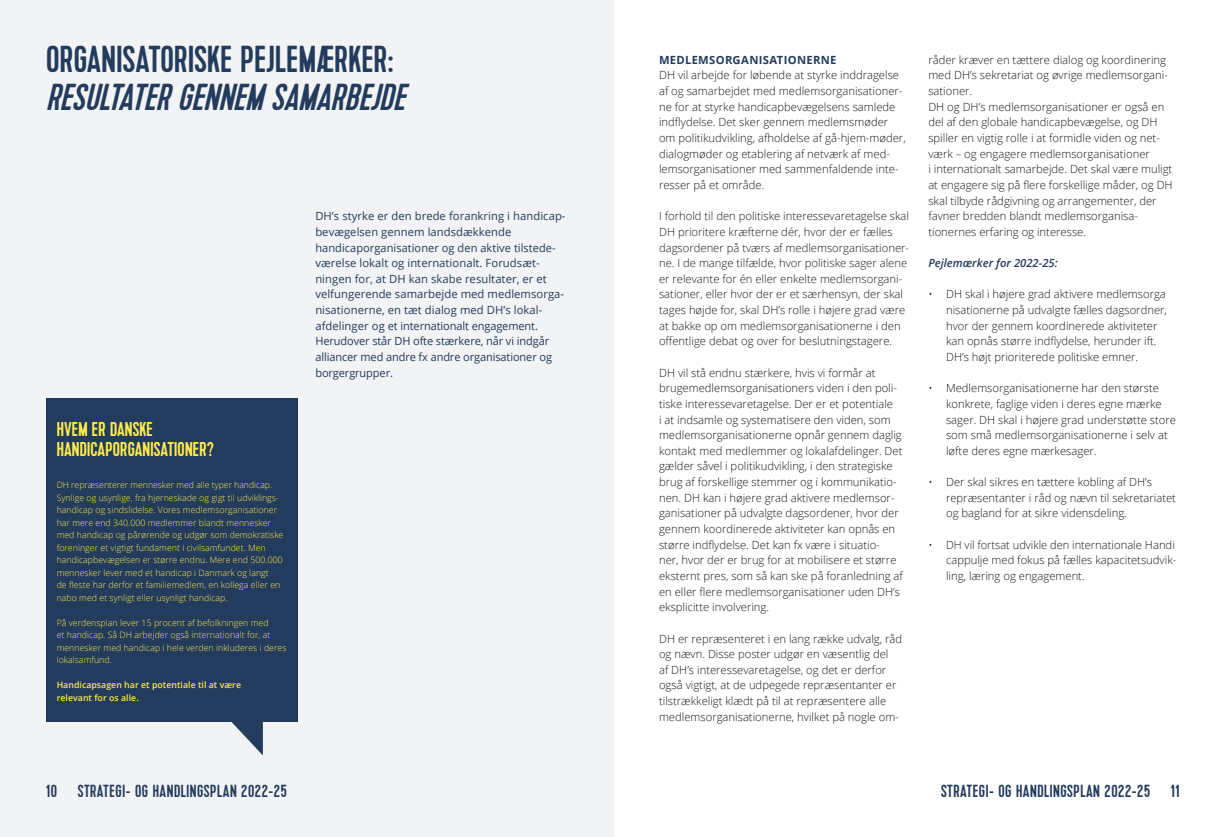
<style>
.page{position:relative;width:1226px;height:837px;background:#fff}
.page>*{position:absolute;margin:0;border:0;box-sizing:border-box;transform-origin:0 0}
.t1{font:37.5px "Kapra";letter-spacing:.01em;color:#233b5d}
.t2{font:italic 37.5px "Kapra";color:#233b5d}
.t3{font:20px "Kapra";letter-spacing:.01em;color:#ffec4c}
.t4{font:17.5px "Kapra";letter-spacing:.03em;color:#233b5d}
.Brødtekst{font:300 11.25px/15.6px "Open Sans";color:#171919}
.Brødtekst-2{font:11.25px/15.6px "Open Sans";letter-spacing:.005em;color:#233b5d}
.Brødtekst-3{font:700 11.25px "Open Sans";letter-spacing:.025em;color:#233b5d}
.Brødtekst-4{font:italic 600 11.25px "Open Sans";color:#233b5d}
.Brødtekst-5{font:300 8.75px/12.5px "Open Sans";letter-spacing:.005em;color:#ffec4c}
.Brødtekst-6{font:600 8.75px "Open Sans";letter-spacing:.005em;color:#ffec4c}
</style>
<div class="page">
<div style="left:0;top:0;width:613px;height:836px;background:#f2f3f4"></div>
<div style="left:46px;top:398px;width:252px;height:323px;background:#233b5d"></div>
<svg style="left:231px;top:721px;width:32px;height:34px"></svg>
<p class="t1" style="left:46px;top:38px;width:349px">ORGANISATORISKE PEJLEMÆRKER:</p>
<p class="t2" style="left:46px;top:75px;width:371px">RESULTATERGENNEMSAMARBEJDE</p>
<p class="t3" style="left:57px;top:417px;width:98px">HVEM ER DANSKE</p>
<p class="t3" style="left:57px;top:437px;width:159px">HANDICAPORGANISATIONER?</p>
<p class="Brødtekst-5" style="left:57px;top:478px;width:228px">DH repræsenterer mennesker med alle typer handicap.<br>Synlige og usynlige, fra hjerneskade og gigt til udviklings&shy;handicap og sindslidelse. Vores medlemsorganisationer har mere end 340.000 medlemmer blandt mennesker med handicap og pårørende og udgør som demokratiske foreninger et vigtigt fundament i civilsamfundet. Men handicapbevægelsen er større endnu. Mere end 500.000 mennesker lever med et handicap i Danmark og langt<br>de fleste har derfor et familiemedlem, en kollega eller en nabo med et synligt eller usynligt handicap.</p>
<p class="Brødtekst-5" style="left:57px;top:616px;width:231px">På verdensplan lever 15 procent af befolkningen med<br>et handicap. Så DH arbejder også internationalt for, at mennesker med handicap i hele verden inkluderes i deres lokalsamfund.</p>
<p class="Brødtekst-6" style="left:57px;top:679px;width:186px">Handicapsagen har et potentiale til at være</p>
<p class="Brødtekst-6" style="left:57px;top:691px;width:84px">relevant for os alle.</p>
<p class="Brødtekst-2" style="left:315px;top:208px;width:252px">DH’s styrke er den brede forankring i handicap&shy;bevægelsen gennem landsdækkende</p>
<p class="Brødtekst-2" style="left:315px;top:239px;width:250px">handicaporganisationer og den aktive tilstede&shy;værelse lokalt og internationalt. Forudsæt&shy;ningen for, at DH kan skabe resultater, er et velfungerende samarbejde med medlemsorga&shy;nisationerne, en tæt dialog med DH’s lokal&shy;afdelinger og et internationalt engagement.<br>Herudover står DH ofte stærkere, når vi indgår alliancer med andre fx andre organisationer og borgergrupper.</p>
<p class="t4" style="left:46px;top:781px;width:242px">10 STRATEGI- OG HANDLINGSPLAN 2022-25</p>
<p class="Brødtekst-3" style="left:659px;top:52px;width:179px">MEDLEMSORGANISATIONERNE</p>
<p class="Brødtekst" style="left:659px;top:67px;width:245px">DH vil arbejde for løbende at styrke inddragelse af og samarbejdet med medlemsorganisationer&shy;ne for at styrke handicapbevægelsens samlede indflydelse. Det sker gennem medlemsmøder</p>
<p class="Brødtekst" style="left:659px;top:130px;width:248px">om politikudvikling, afholdelse af gå-hjem-møder, dialogmøder og etablering af netværk af med&shy;lemsorganisationer med sammenfaldende inte&shy;resser på et område.</p>
<p class="Brødtekst" style="left:659px;top:208px;width:252px">I forhold til den politiske interessevaretagelse skal DH prioritere kræfterne dér, hvor der er fælles dagsordener på tværs af medlemsorganisationer&shy;ne. I de mange tilfælde, hvor politiske sager alene er relevante for én eller enkelte medlemsorgani&shy;sationer, eller hvor der er et særhensyn, der skal tages højde for, skal DH’s rolle i højere grad være at bakke op om medlemsorganisationerne i den offentlige debat og over for beslutningstagere.</p>
<p class="Brødtekst" style="left:659px;top:364px;width:245px">DH vil stå endnu stærkere, hvis vi formår at brugemedlemsorganisationers viden i den poli&shy;tiske interessevaretagelse. Der er et potentiale<br>i at indsamle og systematisere den viden, som medlemsorganisationerne opnår gennem daglig kontakt med medlemmer og lokalafdelinger. Det gælder såvel i politikudvikling, i den strategiske brug af forskellige stemmer og i kommunikatio&shy;nen. DH kan i højere grad aktivere medlemsor&shy;ganisationer på udvalgte dagsordener, hvor der gennem koordinerede aktiviteter kan opnås en større indflydelse. Det kan fx være i situatio-<br>ner, hvor der er brug for at mobilisere et større eksternt pres, som så kan ske på foranledning af en eller flere medlemsorganisationer uden DH’s eksplicitte involvering.</p>
<p class="Brødtekst" style="left:659px;top:630px;width:245px">DH er repræsenteret i en lang række udvalg, råd og nævn. Disse poster udgør en væsentlig del<br>af DH’s interessevaretagelse, og det er derfor også vigtigt, at de udpegede repræsentanter er tilstrækkeligt klædt på til at repræsentere alle medlemsorganisationerne, hvilket på nogle om-</p>
<p class="Brødtekst" style="left:928px;top:52px;width:241px">råder kræver en tættere dialog og koordinering med DH’s sekretariat og øvrige medlemsorgani&shy;sationer.</p>
<p class="Brødtekst" style="left:928px;top:98px;width:238px">DH og DH’s medlemsorganisationer er også en del af den globale handicapbevægelse, og DH spiller en vigtig rolle i at formidle viden og net&shy;værk – og engagere medlemsorganisationer</p>
<p class="Brødtekst" style="left:928px;top:161px;width:246px">i internationalt samarbejde. Det skal være muligt at engagere sig på flere forskellige måder, og DH skal tilbyde rådgivning og arrangementer, der favner bredden blandt medlemsorganisa&shy;tionernes erfaring og interesse.</p>
<p class="Brødtekst-4" style="left:928px;top:255px;width:131px">Pejlemærker for 2022-25:</p>
<p class="Brødtekst" style="left:946px;top:286px;width:222px;text-indent:-18px">• DH skal i højere grad aktivere medlemsorga nisationerne på udvalgte fælles dagsordner, hvor der gennem koordinerede aktiviteter kan opnås større indflydelse, herunder ift.<br>DH’s højt prioriterede politiske emner.</p>
<p class="Brødtekst" style="left:946px;top:380px;width:231px;text-indent:-18px">• Medlemsorganisationerne har den største konkrete, faglige viden i deres egne mærke sager. DH skal i højere grad understøtte store som små medlemsorganisationerne i selv at løfte deres egne mærkesager.</p>
<p class="Brødtekst" style="left:946px;top:473px;width:232px;text-indent:-18px">• Der skal sikres en tættere kobling af DH’s repræsentanter i råd og nævn til sekretariatet og bagland for at sikre vidensdeling.</p>
<p class="Brødtekst" style="left:946px;top:536px;width:232px;text-indent:-18px">• DH vil fortsat udvikle den internationale Handi cappulje med fokus på fælles kapacitetsudvik&shy;ling, læring og engagement.</p>
<h3 class="t4" style="left:941px;top:781px;width:240px">STRATEGI- OG HANDLINGSPLAN 2022-25 11</h3>
</div>
